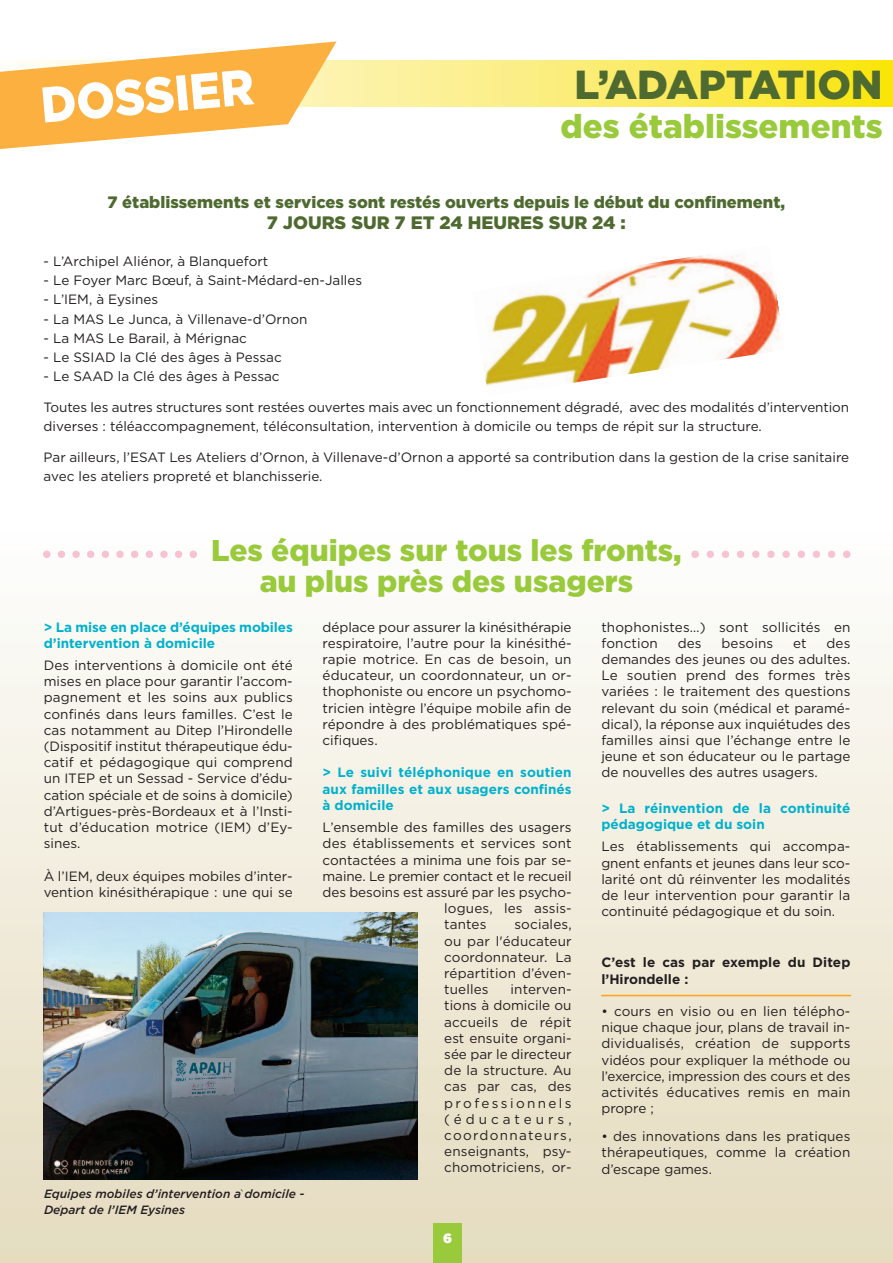
<style>
.page{position:relative;width:893px;height:1263px;background:#fff}
.page>*{position:absolute;margin:0;border:0;box-sizing:border-box;transform-origin:0 0}
.t1{font:900 50.1px "Gotham";color:#fff;scale:.93 1}
.t2{font:900 40.5px "Gotham";color:#4e6a30}
.t3{font:900 33px "Gotham";color:#99ca3b}
.t4{font:900 30px/31.5px "Gotham";color:#99ca3b;text-align:center}
.t5{font:900 18px "Gotham";color:#4e6a30}
.t6{font:900 16.5px "Gotham";color:#4e6a30}
.t7{font:13.5px/16.2px "Gotham";color:#231f20;text-align:justify}
.t8{font:700 13.5px/16.2px "Gotham";color:#00b1cd}
.t9{font:700 13.5px/16.2px "Gotham";letter-spacing:.01em;color:#231f20}
.t10{font:900 13.5px "Gotham";color:#fff}
.t11{font:italic 500 12px/15.9px "Gotham";color:#231f20}
.s1{font-family:"Palatino";font-weight:400}
</style>
<div class="page">
<div style="left:0;top:531px;width:893px;height:732px;background:linear-gradient(to bottom,#fefefd,#e3dabd)"></div>
<svg style="left:337px;top:60px;width:556px;height:46px;background:#fbeb66"></svg>
<svg style="left:0;top:41px;width:337px;height:108px"></svg>
<div style="left:433px;top:1223px;width:29px;height:40px;background:#99ca3b"></div>
<img style="left:44px;top:913px;width:373px;height:266px">
<svg style="left:43px;top:550px;width:154px;height:8px"></svg>
<svg style="left:691px;top:550px;width:159px;height:8px"></svg>
<img style="left:484px;top:254px;width:296px;height:132px">
<hr style="left:601px;top:995px;width:250px;height:1px;background:#f9a51b">
<h1 class="t1" style="left:39px;top:88px;width:231px;rotate:-5deg">DOSSIER</h1>
<h2 class="t2" style="left:574px;top:70px;width:310px">L’ADAPTATION</h2>
<h3 class="t3" style="left:560px;top:115px;width:324px">des établissements</h3>
<p class="t6" style="left:108px;top:196px;width:679px">7 établissements et services sont restés ouverts depuis le début du confinement,</p>
<h3 class="t5" style="left:267px;top:216px;width:361px">7 JOURS SUR 7 ET 24 HEURES SUR 24 :</h3>
<p class="t7" style="left:44px;top:254px;width:226px">- L’Archipel Aliénor, à Blanquefort</p>
<p class="t7" style="left:44px;top:273px;width:320px">- Le Foyer Marc Bœuf, à Saint-Médard-en-Jalles</p>
<p class="t7" style="left:44px;top:293px;width:116px">- L’IEM, à Eysines</p>
<p class="t7" style="left:44px;top:312px;width:265px">- La MAS Le Junca, à Villenave-d’Ornon</p>
<p class="t7" style="left:44px;top:331px;width:205px">- La MAS Le Barail, à Mérignac</p>
<p class="t7" style="left:44px;top:350px;width:240px">- Le SSIAD la Clé des âges à Pessac</p>
<p class="t7" style="left:44px;top:369px;width:238px">- Le SAAD la Clé des âges à Pessac</p>
<p class="t7" style="left:44px;top:399px;width:807px;line-height:19.2px">Toutes les autres structures sont restées ouvertes mais avec un fonctionnement dégradé, avec des modalités d’intervention diverses : téléaccompagnement, téléconsultation, intervention à domicile ou temps de répit sur la structure.</p>
<p class="t7" style="left:44px;top:449px;width:807px;line-height:19.2px">Par ailleurs, l’ESAT Les Ateliers d’Ornon, à Villenave-d’Ornon a apporté sa contribution dans la gestion de la crise sanitaire avec les ateliers propreté et blanchisserie.</p>
<h3 class="t4" style="left:211px;top:537px;width:472px">Les équipes sur tous les fronts, au plus près des usagers</h3>
<p class="t8" style="left:44px;top:620px;width:251px">&gt; La mise en place d’équipes mobiles d’intervention à domicile</p>
<p class="t7" style="left:44px;top:658px;width:251px">Des interventions à domicile ont été mises en place pour garantir l’accom&shy;pagnement et les soins aux publics confinés dans leurs familles. C’est le cas notamment au Ditep l’Hirondelle (Dispositif institut thérapeutique édu&shy;catif et pédagogique qui comprend un ITEP et un Sessad - Service d’édu&shy;cation spéciale et de soins à domicile) d’Artigues-près-Bordeaux et à l’Insti&shy;tut d’éducation motrice (IEM) d’Ey&shy;sines.</p>
<p class="t7" style="left:44px;top:869px;width:251px">À l’IEM, deux équipes mobiles d’inter&shy;vention kinésithérapique : une qui se</p>
<p class="t11" style="left:44px;top:1186px;width:262px">Equipes mobiles d’intervention a<span class="s1">̀</span>domicile -<br>De<span class="s1">́</span>part de l’IEM Eysines</p>
<p class="t7" style="left:323px;top:620px;width:251px">déplace pour assurer la kinésithérapie respiratoire, l’autre pour la kinésithé&shy;rapie motrice. En cas de besoin, un éducateur, un coordonnateur, un or&shy;thophoniste ou encore un psychomo&shy;tricien intègre l’équipe mobile afin de répondre à des problématiques spé&shy;cifiques.</p>
<p class="t8" style="left:323px;top:766px;width:251px;text-align:justify">&gt; Le suivi téléphonique en soutien aux familles et aux usagers confinés à domicile</p>
<p class="t7" style="left:323px;top:820px;width:251px">L’ensemble des familles des usagers</p>
<p class="t7" style="left:323px;top:836px;width:251px">des établissements et services sont</p>
<p class="t7" style="left:323px;top:853px;width:251px">contactées a minima une fois par se-</p>
<p class="t7" style="left:323px;top:869px;width:251px">maine. Le premier contact et le recueil</p>
<p class="t7" style="left:323px;top:885px;width:251px">des besoins est assuré par les psycho-</p>
<p class="t7" style="left:444px;top:901px;width:129px">logues, les assis-</p>
<p class="t7" style="left:444px;top:917px;width:44px">tantes</p>
<p class="t7" style="left:444px;top:917px;width:129px;text-indent:70px">sociales, ou par l'éducateur coordonnateur. La répartition d’éven&shy;tuelles</p>
<p class="t7" style="left:444px;top:982px;width:129px;text-indent:66px">interven&shy;tions à domicile ou accueils de répit est ensuite organi&shy;sée par le directeur de la structure. Au cas par cas, des professionnels (éducateurs, coordonnateurs, enseignants, psy&shy;chomotriciens, or-</p>
<p class="t10" style="left:443px;top:1234px;width:10px">6</p>
<p class="t7" style="left:601px;top:620px;width:251px">thophonistes…) sont sollicités en fonction</p>
<p class="t7" style="left:601px;top:636px;width:251px;text-indent:225px">des demandes des jeunes ou des adultes.<br>Le soutien prend des formes très variées : le traitement des questions relevant du soin (médical et paramé&shy;dical), la réponse aux inquiétudes des familles ainsi que l’échange entre le jeune et son éducateur ou le partage de nouvelles des autres usagers.</p>
<p class="t8" style="left:601px;top:801px;width:251px">&gt; La réinvention de la continuité pédagogique et du soin</p>
<p class="t7" style="left:601px;top:839px;width:251px">Les établissements qui accompa&shy;gnent enfants et jeunes dans leur sco&shy;larité ont dû réinventer les modalités de leur intervention pour garantir la continuité pédagogique et du soin.</p>
<p class="t9" style="left:601px;top:956px;width:251px">C’est le cas par exemple du Ditep l’Hirondelle :</p>
<p class="t7" style="left:601px;top:1004px;width:251px">• cours en visio ou en lien télépho&shy;nique chaque jour, plans de travail in&shy;dividualisés, création de supports vidéos pour expliquer la méthode ou l’exercice, impression des cours et des activités éducatives remis en main propre ;</p>
<p class="t7" style="left:601px;top:1129px;width:251px">• des innovations dans les pratiques thérapeutiques, comme la création d’escape games.</p>
<p class="t7" style="left:678px;top:636px;width:25px">des</p>
<p class="t7" style="left:721px;top:636px;width:53px">besoins</p>
<p class="t7" style="left:793px;top:636px;width:15px">et</p>
</div>
